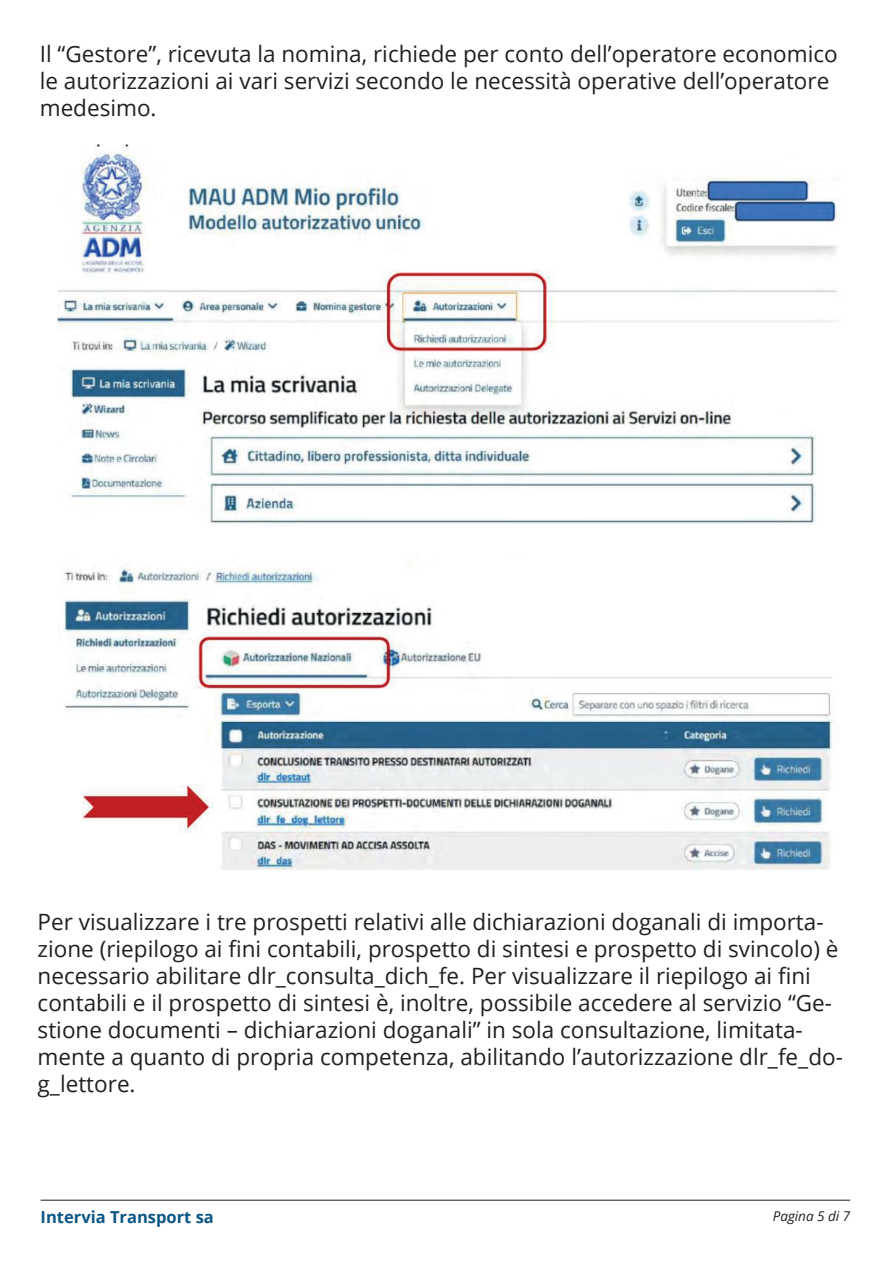
<style>
.page{position:relative;width:893px;height:1263px;background:#fff}
.page>*{position:absolute;margin:0;border:0;box-sizing:border-box;transform-origin:0 0}
.t1{font:22.5px/27px "Open Sans";color:#231f20}
.t2{font:700 16.5px "Open Sans";color:#0b5686}
.t3{font:italic 13.5px "Open Sans";color:#231f20}
</style>
<div class="page">
<img style="left:57px;top:145px;width:783px;height:725px">
<hr style="left:41px;top:1200px;width:809px;height:1px;background:#231f20">
<p class="t1" style="left:40px;top:40px;width:800px">Il “Gestore”, ricevuta la nomina, richiede per conto dell’operatore economico le autorizzazioni ai vari servizi secondo le necessità operative dell’operatore medesimo.</p>
<p class="t1" style="left:38px;top:908px;width:807px">Per visualizzare i tre prospetti relativi alle dichiarazioni doganali di importa&shy;zione (riepilogo ai fini contabili, prospetto di sintesi e prospetto di svincolo) è necessario abilitare dlr_consulta_dich_fe. Per visualizzare il riepilogo ai fini contabili e il prospetto di sintesi è, inoltre, possibile accedere al servizio “Ge&shy;stione documenti – dichiarazioni doganali” in sola consultazione, limitata&shy;mente a quanto di propria competenza, abilitando l’autorizzazione dlr_fe_do&shy;g_lettore.</p>
<p class="t2" style="left:41px;top:1205px;width:175px">Intervia Transport sa</p>
<p class="t3" style="left:773px;top:1206px;width:79px">Pagina 5 di 7</p>
</div>
